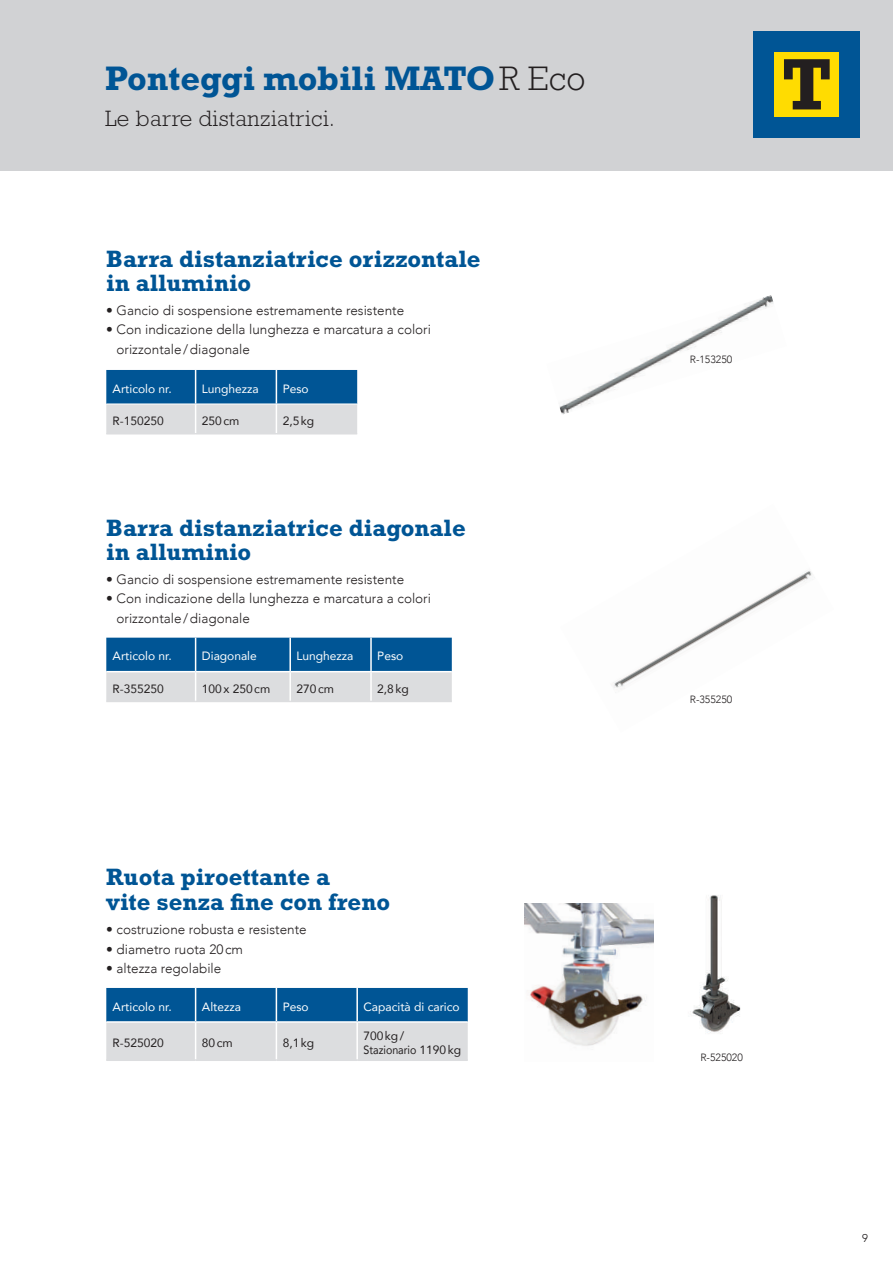
<style>
.page{position:relative;width:893px;height:1263px;background:#fff}
.page>*{position:absolute;margin:0;border:0;box-sizing:border-box;transform-origin:0 0}
.t1{font:700 34.5px "Rockwell Std";color:#005595}
.t2{font:700 24px/24px "Rockwell Std";color:#005595}
.t3{font:300 22.5px "Rockwell Std";letter-spacing:.02em;color:#231f20}
.t4{font:300 13.5px/19.5px "Avenir";color:#231f20}
.t5{font:12px "Avenir";color:#fff}
.t6{font:12px/13.5px "Avenir";color:#231f20}
.t7{font:300 11.25px "Avenir";color:#231f20}
.t8{font:300 10.5px "Avenir";color:#231f20}
.s1{font-weight:300;color:#231f20}
</style>
<div class="page">
<div style="left:0;top:0;width:893px;height:170px;background:#d1d2d4"></div>
<div style="left:753px;top:31px;width:107px;height:107px;background:#005595"></div>
<div style="left:774px;top:52px;width:65px;height:65px;background:#ffdc01"></div>
<svg style="left:784px;top:59px;width:46px;height:50px"></svg>
<img style="left:690px;top:895px;width:51px;height:138px">
<svg style="left:106px;top:988px;width:362px;height:71px;background:#739cbb"></svg>
<hr style="left:195px;top:988px;width:1px;height:33px;background:#fff">
<hr style="left:276px;top:988px;width:1px;height:33px;background:#fff">
<hr style="left:356px;top:988px;width:2px;height:33px;background:#fff">
<hr style="left:195px;top:1023px;width:1px;height:36px;background:#fff">
<hr style="left:276px;top:1023px;width:1px;height:36px;background:#fff">
<hr style="left:356px;top:1023px;width:2px;height:36px;background:#fff">
<hr style="left:106px;top:1021px;width:90px;height:2px;background:#fff">
<hr style="left:196px;top:1021px;width:80px;height:2px;background:#fff">
<hr style="left:276px;top:1021px;width:81px;height:2px;background:#fff">
<hr style="left:357px;top:1021px;width:111px;height:2px;background:#fff">
<hr style="left:106px;top:1059px;width:90px;height:2px;background:#dcdddf">
<hr style="left:196px;top:1059px;width:80px;height:2px;background:#dcdddf">
<hr style="left:276px;top:1059px;width:81px;height:2px;background:#dcdddf">
<hr style="left:357px;top:1059px;width:111px;height:2px;background:#dcdddf">
<img style="left:559px;top:295px;width:215px;height:120px">
<img style="left:611px;top:570px;width:204px;height:120px">
<img style="left:524px;top:903px;width:129px;height:143px">
<svg style="left:106px;top:370px;width:251px;height:64px;background:#6996b8"></svg>
<hr style="left:106px;top:404px;width:90px;height:1px;background:#fff">
<hr style="left:196px;top:404px;width:80px;height:1px;background:#fff">
<hr style="left:276px;top:404px;width:81px;height:1px;background:#fff">
<hr style="left:106px;top:701px;width:90px;height:1px;background:#dcdddf">
<hr style="left:196px;top:701px;width:94px;height:1px;background:#dcdddf">
<hr style="left:290px;top:701px;width:81px;height:1px;background:#dcdddf">
<hr style="left:371px;top:701px;width:81px;height:1px;background:#dcdddf">
<svg style="left:106px;top:638px;width:346px;height:63px;background:#6896b8"></svg>
<hr style="left:289px;top:672px;width:2px;height:29px;background:#fff">
<hr style="left:370px;top:672px;width:2px;height:29px;background:#fff">
<hr style="left:106px;top:671px;width:90px;height:1px;background:#fff">
<hr style="left:196px;top:671px;width:94px;height:1px;background:#fff">
<hr style="left:290px;top:671px;width:81px;height:1px;background:#fff">
<hr style="left:371px;top:671px;width:81px;height:1px;background:#fff">
<h1 class="t1" style="left:105px;top:58px;width:482px">Ponteggi mobili MATO<span class="s1">R Eco</span></h1>
<h3 class="t3" style="left:105px;top:105px;width:231px">Le barre distanziatrici.</h3>
<h2 class="t2" style="left:106px;top:247px;width:376px">Barra distanziatrice orizzontale in alluminio</h2>
<p class="t4" style="left:106px;top:301px;width:299px">• Gancio di sospensione estremamente resistente</p>
<p class="t4" style="left:117px;top:320px;width:316px;text-indent:-10px">• Con indicazione della lunghezza e marcatura a colori orizzontale/diagonale</p>
<p class="t5" style="left:113px;top:379px;width:61px">Articolo nr.</p>
<p class="t5" style="left:202px;top:379px;width:58px">Lunghezza</p>
<p class="t5" style="left:283px;top:379px;width:28px">Peso</p>
<p class="t6" style="left:113px;top:413px;width:53px">R-150250</p>
<p class="t6" style="left:202px;top:413px;width:39px">250cm</p>
<p class="t6" style="left:283px;top:413px;width:33px">2,5kg</p>
<h2 class="t2" style="left:106px;top:516px;width:361px">Barra distanziatrice diagonale in alluminio</h2>
<p class="t4" style="left:106px;top:569px;width:299px">• Gancio di sospensione estremamente resistente</p>
<p class="t4" style="left:117px;top:589px;width:316px;text-indent:-10px">• Con indicazione della lunghezza e marcatura a colori orizzontale/diagonale</p>
<p class="t5" style="left:113px;top:646px;width:61px">Articolo nr.</p>
<p class="t5" style="left:202px;top:646px;width:56px">Diagonale</p>
<p class="t5" style="left:296px;top:646px;width:58px">Lunghezza</p>
<p class="t5" style="left:377px;top:646px;width:28px">Peso</p>
<p class="t6" style="left:113px;top:681px;width:53px">R-355250</p>
<p class="t6" style="left:202px;top:681px;width:70px">100x 250cm</p>
<p class="t6" style="left:296px;top:681px;width:39px">270cm</p>
<p class="t6" style="left:377px;top:681px;width:33px">2,8kg</p>
<h2 class="t2" style="left:106px;top:864px;width:285px;line-height:25.5px">Ruota piroettante a<br>vite senza fine con freno</h2>
<p class="t4" style="left:106px;top:920px;width:202px">• costruzione robusta e resistente</p>
<p class="t4" style="left:106px;top:939px;width:138px">• diametro ruota 20cm</p>
<p class="t4" style="left:106px;top:959px;width:117px">• altezza regolabile</p>
<p class="t5" style="left:113px;top:997px;width:61px">Articolo nr.</p>
<p class="t5" style="left:202px;top:997px;width:41px">Altezza</p>
<p class="t5" style="left:283px;top:997px;width:28px">Peso</p>
<p class="t5" style="left:363px;top:997px;width:98px">Capacità di carico</p>
<p class="t6" style="left:113px;top:1036px;width:53px">R-525020</p>
<p class="t6" style="left:202px;top:1036px;width:32px">80cm</p>
<p class="t6" style="left:283px;top:1036px;width:33px">8,1kg</p>
<p class="t6" style="left:363px;top:1029px;width:99px">700kg/<br>Stazionario 1190kg</p>
<p class="t8" style="left:690px;top:354px;width:44px">R-153250</p>
<p class="t8" style="left:690px;top:693px;width:44px">R-355250</p>
<p class="t8" style="left:700px;top:1051px;width:44px">R-525020</p>
<p class="t7" style="left:862px;top:1231px;width:7px">9</p>
</div>
